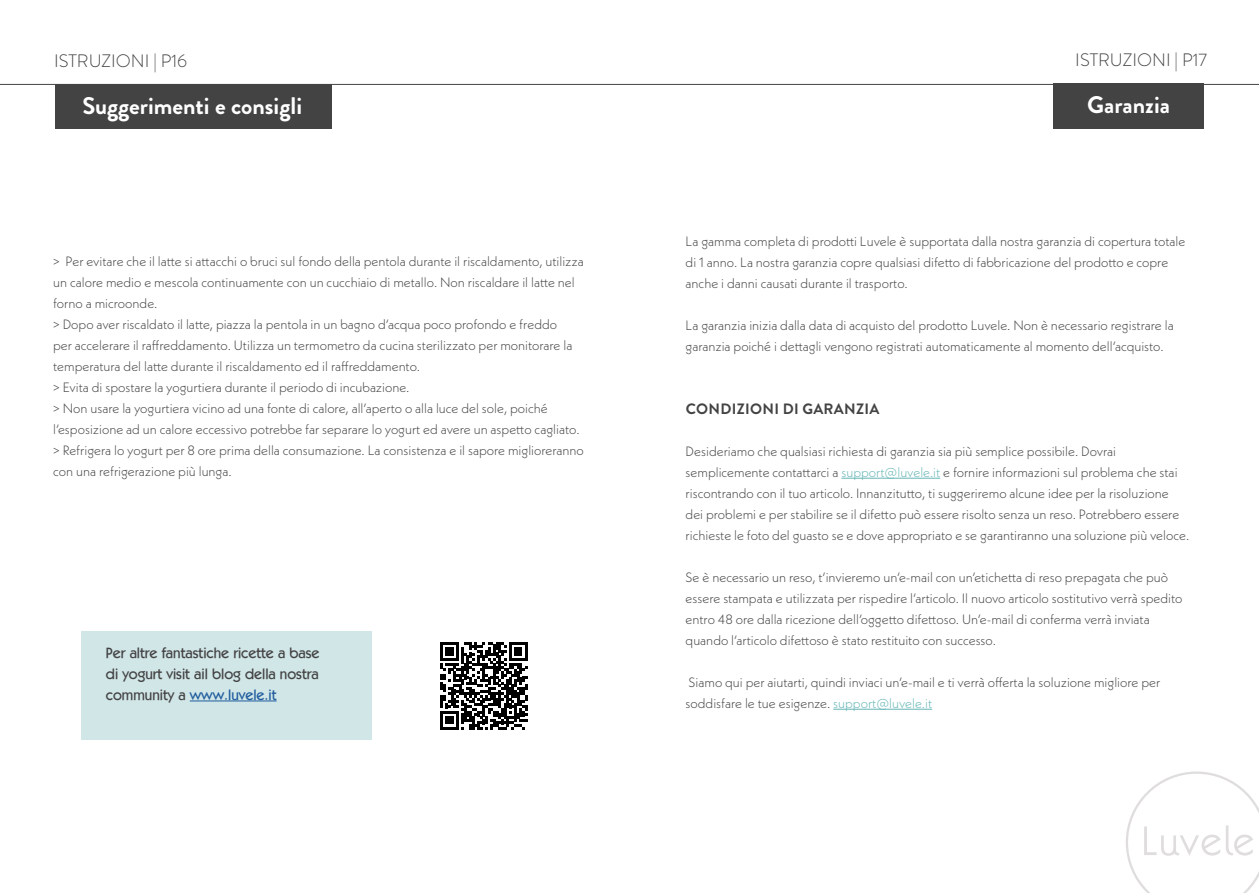
<style>
.page{position:relative;width:1259px;height:893px;background:#fff}
.page>*{position:absolute;margin:0;border:0;box-sizing:border-box;transform-origin:0 0}
.t1{font:700 24px "Brandon Grotesque";color:#fff}
.t2{font:300 18px "Brandon Grotesque";color:#444344}
.t3{font:500 15px/21px "Kabel IT Cby BT";color:#444344;text-align:justify}
.t4{font:700 15px "Brandon Grotesque";letter-spacing:.02em;color:#444344}
.t5{font:300 13.5px/21px "Neue Kabel";color:#444344}
.s1{color:#215e9e}
.s2{color:#64b5b6}
</style>
<div class="page">
<svg style="left:1126px;top:771px;width:133px;height:122px"></svg>
<div style="left:1053px;top:83px;width:151px;height:46px;background:#444344"></div>
<hr style="left:841px;top:478px;width:99px;height:1px;background:#64b5b6">
<hr style="left:833px;top:709px;width:99px;height:1px;background:#64b5b6">
<hr style="left:0;top:84px;width:1259px;height:1px;background:#444344">
<svg style="left:440px;top:642px;width:87px;height:87px"></svg>
<div style="left:81px;top:632px;width:291px;height:108px;background:#d1e6e7"></div>
<hr style="left:190px;top:700px;width:87px;height:1px;background:#215e9e">
<div style="left:55px;top:85px;width:276px;height:44px;background:#444344"></div>
<h2 class="t2" style="left:54px;top:49px;width:135px">ISTRUZIONI | P16</h2>
<h1 class="t1" style="left:82px;top:89px;width:221px">Suggerimenti e consigli</h1>
<p class="t5" style="left:53px;top:250px;width:532px">&gt; Per evitare che il latte si attacchi o bruci sul fondo della pentola durante il riscaldamento, utilizza un calore medio e mescola continuamente con un cucchiaio di metallo. Non riscaldare il latte nel forno a microonde.<br>&gt; Dopo aver riscaldato il latte, piazza la pentola in un bagno d’acqua poco profondo e freddo<br>per accelerare il raffreddamento. Utilizza un termometro da cucina sterilizzato per monitorare la temperatura del latte durante il riscaldamento ed il raffreddamento.<br>&gt; Evita di spostare la yogurtiera durante il periodo di incubazione.<br>&gt; Non usare la yogurtiera vicino ad una fonte di calore, all’aperto o alla luce del sole, poiché l’esposizione ad un calore eccessivo potrebbe far separare lo yogurt ed avere un aspetto cagliato. &gt; Refrigera lo yogurt per 8 ore prima della consumazione. La consistenza e il sapore miglioreranno con una refrigerazione più lunga.</p>
<p class="t3" style="left:106px;top:642px;width:215px">Per altre fantastiche ricette a base di yogurt visit ail blog della nostra community a <span class="s1">www.luvele.it</span></p>
<h2 class="t2" style="left:1075px;top:47px;width:133px">ISTRUZIONI | P17</h2>
<h1 class="t1" style="left:1087px;top:88px;width:84px">Garanzia</h1>
<p class="t5" style="left:685px;top:230px;width:501px">La gamma completa di prodotti Luvele è supportata dalla nostra garanzia di copertura totale di 1 anno. La nostra garanzia copre qualsiasi difetto di fabbricazione del prodotto e copre anche i danni causati durante il trasporto.</p>
<p class="t5" style="left:685px;top:314px;width:489px">La garanzia inizia dalla data di acquisto del prodotto Luvele. Non è necessario registrare la garanzia poiché i dettagli vengono registrati automaticamente al momento dell’acquisto.</p>
<p class="t4" style="left:685px;top:398px;width:195px">CONDIZIONI DI GARANZIA</p>
<p class="t5" style="left:685px;top:440px;width:505px">Desideriamo che qualsiasi richiesta di garanzia sia più semplice possibile. Dovrai semplicemente contattarci a <span class="s2">support@luvele.it</span> e fornire informazioni sul problema che stai riscontrando con il tuo articolo. Innanzitutto, ti suggeriremo alcune idee per la risoluzione dei problemi e per stabilire se il difetto può essere risolto senza un reso. Potrebbero essere richieste le foto del guasto se e dove appropriato e se garantiranno una soluzione più veloce.</p>
<p class="t5" style="left:685px;top:567px;width:498px">Se è necessario un reso, t’invieremo un’e-mail con un’etichetta di reso prepagata che può essere stampata e utilizzata per rispedire l’articolo. Il nuovo articolo sostitutivo verrà spedito entro 48 ore dalla ricezione dell’oggetto difettoso. Un’e-mail di conferma verrà inviata quando l’articolo difettoso è stato restituito con successo.</p>
<p class="t5" style="left:685px;top:672px;width:476px">Siamo qui per aiutarti, quindi inviaci un’e-mail e ti verrà offerta la soluzione migliore per soddisfare le tue esigenze. <span class="s2">support@luvele.it</span></p>
</div>
